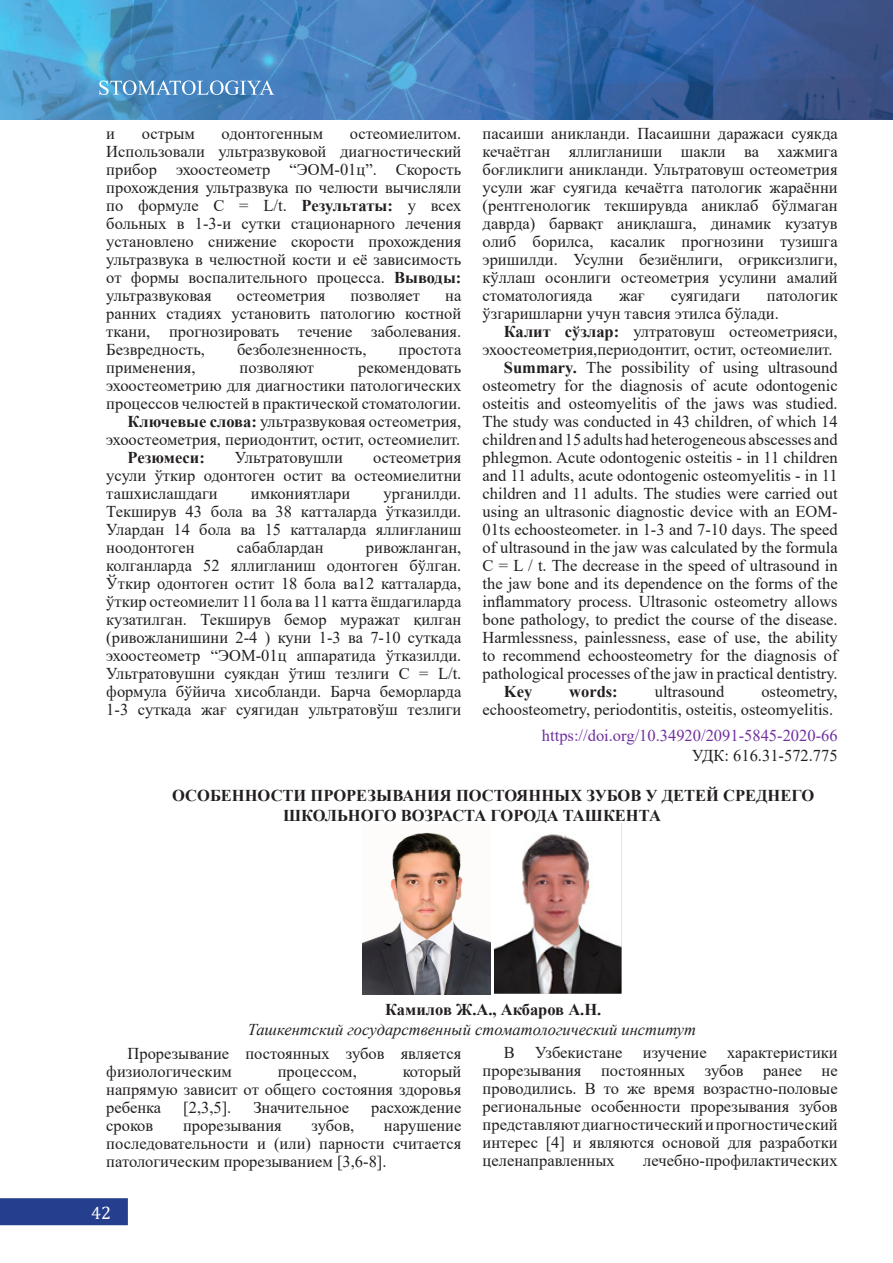
<style>
.page{position:relative;width:893px;height:1263px;background:#fff}
.page>*{position:absolute;margin:0;border:0;box-sizing:border-box;transform-origin:0 0}
.t1{font:18px "Cambria";color:#fff}
.No_Spacing{font:16.5px/18px "Times New Roman";color:#231f20;text-align:justify}
.Default{font:16.5px/18px "Times New Roman";color:#231f20;text-align:justify}
.Normal__Web__Normal{font:700 16.5px/19.8px "Times New Roman";color:#231f20}
.t2{font:italic 16.5px "Times New Roman";color:#231f20}
.t3{font:16.5px "Times New Roman";color:#7030a0}
.No_Spacing-2{font:700 16.5px "Times New Roman";color:#231f20}
.s1{font-weight:700}
</style>
<div class="page">
<img style="left:0;top:0;width:893px;height:120px">
<div style="left:0;top:1199px;width:127px;height:25px;background:#253f8e"></div>
<div style="left:0;top:1198px;width:128px;height:27px;border:2px solid #253f8e"></div>
<svg style="left:99px;top:80px;width:175px;height:15px;background:#75a7d2"></svg>
<img style="left:363px;top:832px;width:127px;height:163px">
<img style="left:494px;top:824px;width:128px;height:170px">
<p class="No_Spacing" style="left:483px;top:124px;width:357px">пасаиши аникланди. Пасаишни даражаси суякда кечаётган яллигланиши шакли ва хажмига боғликлиги аникланди. Ультратовуш остеометрия усули жағ суягида кечаётга патологик жараённи (рентгенологик текширувда аниклаб бўлмаган даврда) барвақт аниқлашга, динамик кузатув олиб борилса, касалик прогнозини тузишга эришилди. Усулни безиёнлиги, оғриксизлиги, кўллаш осонлиги остеометрия усулини амалий стоматологияда</p>
<p class="No_Spacing" style="left:106px;top:124px;width:357px;text-indent:243px">остеомиелитом.<br>Использовали ультразвуковой диагностический прибор эхоостеометр “ЭОМ-01ц”. Скорость прохождения ультразвука по челюсти вычисляли по формуле С = L/t. <span class="s1">Результаты:</span> у всех больных в 1-3-и сутки стационарного лечения установлено снижение скорости прохождения ультразвука в челюстной кости и её зависимость от формы воспалительного процесса. <span class="s1">Выводы: </span>ультразвуковая</p>
<p class="No_Spacing" style="left:106px;top:124px;width:10px">и</p>
<p class="No_Spacing" style="left:142px;top:124px;width:55px">острым</p>
<p class="No_Spacing" style="left:222px;top:124px;width:103px">одонтогенным</p>
<p class="No_Spacing" style="left:237px;top:286px;width:90px">остеометрия</p>
<p class="No_Spacing" style="left:350px;top:286px;width:71px">позволяет</p>
<p class="No_Spacing" style="left:106px;top:286px;width:357px;text-indent:339px">на ранних стадиях установить патологию костной ткани, прогнозировать течение заболевания.<br>Безвредность,</p>
<p class="No_Spacing" style="left:483px;top:286px;width:357px;text-indent:284px">патологик ўзгаришларни учун тавсия этилса бўлади.</p>
<p class="No_Spacing" style="left:483px;top:322px;width:357px;text-indent:21px"><span class="s1">Калит сўзлар:</span> ултратовуш остеометрияси, эхоостеометрия,периодонтит, остит, остеомиелит.</p>
<p class="No_Spacing" style="left:483px;top:358px;width:357px;text-indent:21px"><span class="s1">Summary.</span> The possibility of using ultrasound osteometry for the diagnosis of acute odontogenic osteitis and osteomyelitis of the jaws was studied.<br>The study was conducted in 43 children, of which 14 children and 15 adults had heterogeneous abscesses and phlegmon. Acute odontogenic osteitis - in 11 children and 11 adults, acute odontogenic osteomyelitis - in 11 children and 11 adults. The studies were carried out using an ultrasonic diagnostic device with an EOM-01ts echoosteometer. in 1-3 and 7-10 days. The speed of ultrasound in the jaw was calculated by the formula C = L / t. The decrease in the speed of ultrasound in the jaw bone and its dependence on the forms of the inflammatory process. Ultrasonic osteometry allows bone pathology, to predict the course of the disease.<br>Harmlessness, painlessness, ease of use, the ability to recommend echoosteometry for the diagnosis of pathological processes of the jaw in practical dentistry.</p>
<p class="No_Spacing-2" style="left:504px;top:680px;width:30px">Key</p>
<p class="No_Spacing-2" style="left:569px;top:680px;width:50px">words:</p>
<p class="No_Spacing" style="left:655px;top:682px;width:71px">ultrasound</p>
<p class="No_Spacing" style="left:619px;top:286px;width:27px">жағ</p>
<p class="No_Spacing" style="left:671px;top:286px;width:71px">суягидаги</p>
<p class="No_Spacing" style="left:237px;top:340px;width:131px">безболезненность,</p>
<p class="No_Spacing" style="left:399px;top:340px;width:64px">простота</p>
<p class="No_Spacing" style="left:106px;top:358px;width:357px;text-indent:252px">рекомендовать эхоостеометрию для диагностики патологических процессов челюстей в практической стоматологии.</p>
<p class="No_Spacing" style="left:106px;top:412px;width:357px;text-align:right"><span class="s1">Ключевые слова:</span> ультразвуковая остеометрия, эхоостеометрия, периодонтит, остит, остеомиелит.</p>
<p class="No_Spacing-2" style="left:128px;top:446px;width:79px">Резюмеси:</p>
<p class="No_Spacing" style="left:235px;top:448px;width:109px">Ультратовушли</p>
<p class="No_Spacing" style="left:106px;top:358px;width:91px">применения,</p>
<p class="No_Spacing" style="left:240px;top:358px;width:76px">позволяют</p>
<p class="No_Spacing" style="left:106px;top:448px;width:357px;text-indent:267px">остеометрия усули ўткир одонтоген остит ва остеомиелитни ташхислашдаги</p>
<p class="No_Spacing" style="left:106px;top:484px;width:357px;text-indent:277px">урганилди.<br>Текширув 43 бола ва 38 катталарда ўтказилди.<br>Улардан 14 бола ва 15 катталарда яллиғланиш ноодонтоген</p>
<p class="No_Spacing" style="left:251px;top:484px;width:101px">имкониятлари</p>
<p class="No_Spacing" style="left:237px;top:538px;width:88px">сабаблардан</p>
<p class="No_Spacing" style="left:106px;top:538px;width:357px;text-indent:260px">ривожланган, колганларда 52 яллигланиш одонтоген бўлган.<br>Ўткир одонтоген остит 18 бола ва12 катталарда, ўткир остеомиелит 11 бола ва 11 катта ёшдагиларда кузатилган. Текширув бемор муражат қилган (ривожланишини 2-4 ) куни 1-3 ва 7-10 суткада эхоостеометр “ЭОМ-01ц аппаратида ўтказилди.<br>Ультратовушни суякдан ўтиш тезлиги С = L/t. формула бўйича хисобланди. Барча беморларда 1-3 суткада жағ суягидан ультратовўш тезлиги</p>
<p class="No_Spacing" style="left:483px;top:682px;width:357px;text-align:right">osteometry,<br>echoosteometry, periodontitis, osteitis, osteomyelitis.</p>
<p class="t3" style="left:542px;top:724px;width:297px">https://doi.org/10.34920/2091-5845-2020-66</p>
<p class="No_Spacing" style="left:692px;top:746px;width:147px">УДК: 616.31-572.775</p>
<p class="Normal__Web__Normal" style="left:283px;top:785px;width:533px;text-indent:-111px">ОСОБЕННОСТИ ПРОРЕЗЫВАНИЯ ПОСТОЯННЫХ ЗУБОВ У ДЕТЕЙ СРЕДНЕГО<br>ШКОЛЬНОГО ВОЗРАСТА ГОРОДА ТАШКЕНТА</p>
<p class="Normal__Web__Normal" style="left:385px;top:999px;width:218px">Камилов Ж.А., Акбаров А.Н.</p>
<p class="t2" style="left:248px;top:1018px;width:450px">Ташкентский государственный стоматологический институт</p>
<p class="Default" style="left:106px;top:1043px;width:357px;text-indent:21px">Прорезывание постоянных зубов является физиологическим</p>
<p class="No_Spacing" style="left:483px;top:1042px;width:357px;text-indent:21px">В Узбекистане изучение характеристики прорезывания постоянных зубов ранее не проводились. В то же время возрастно-половые региональные особенности прорезывания зубов представляют диагностический и прогностический интерес [4] и являются основой для разработки целенаправленных</p>
<p class="Default" style="left:106px;top:1061px;width:357px;text-indent:296px">который напрямую зависит от общего состояния здоровья ребенка</p>
<p class="Default" style="left:278px;top:1061px;width:81px">процессом,</p>
<p class="Default" style="left:183px;top:1097px;width:50px">[2,3,5].</p>
<p class="Default" style="left:253px;top:1097px;width:97px">Значительное</p>
<p class="Default" style="left:371px;top:1097px;width:92px">расхождение</p>
<p class="Default" style="left:106px;top:1115px;width:49px">сроков</p>
<p class="Default" style="left:183px;top:1115px;width:100px">прорезывания</p>
<p class="Default" style="left:311px;top:1115px;width:44px">зубов,</p>
<p class="Default" style="left:106px;top:1115px;width:357px;text-indent:278px">нарушение последовательности и (или) парности считается патологическим прорезыванием [3,6-8].</p>
<p class="No_Spacing" style="left:643px;top:1150px;width:196px">лечебно-профилактических</p>
<p class="t1" style="left:91px;top:1202px;width:21px">42</p>
</div>
